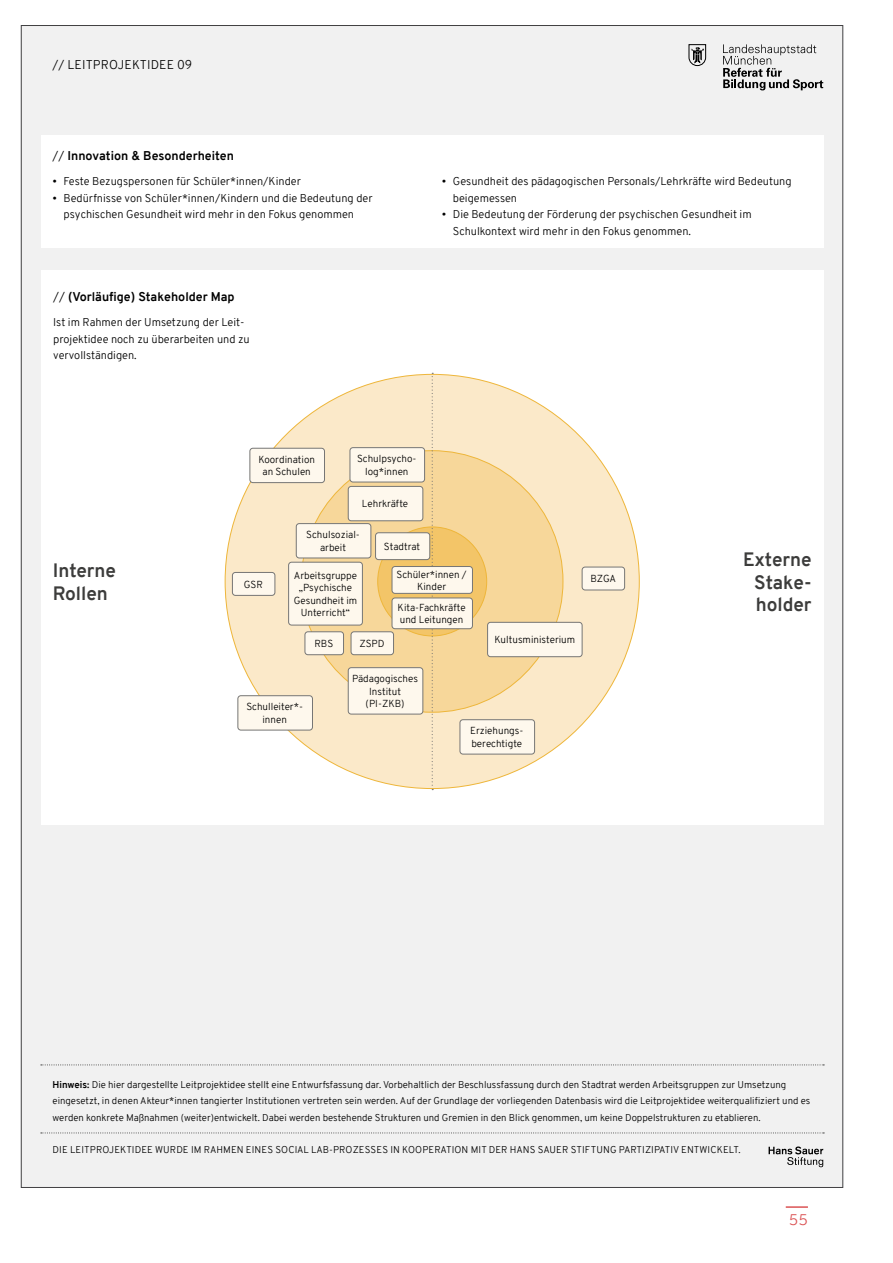
<style>
.page{position:relative;width:893px;height:1263px;background:#fff}
.page>*{position:absolute;margin:0;border:0;box-sizing:border-box;transform-origin:0 0}
.t1{font:700 18.9px/22.6px "Overpass";color:#3c3c3b}
.t2{font:300 15px "Overpass";color:#db5354}
.t3{font:700 12.45px "Overpass";color:#000}
.t4{font:300 12.45px "Overpass";letter-spacing:.01em;color:#000}
.t5{font:300 11.1px/16.5px "Overpass";color:#000}
.t6{font:300 9.9px/12.3px "Overpass";color:#000;text-align:center}
.t7{font:300 9.6px/16.5px "Overpass";color:#000}
.s1{font-weight:300}
.s2{font-weight:700}
</style>
<div class="page">
<hr style="left:786px;top:1206px;width:22px;height:2px;background:#db5354">
<div style="left:21px;top:26px;width:822px;height:1161px;background:#f1f1f1"></div>
<div style="left:41px;top:270px;width:782px;height:555px;background:#fff"></div>
<div style="left:225px;top:374px;width:414px;height:414px;background:#fbe9c9;border-radius:50%"></div>
<div style="left:301px;top:451px;width:262px;height:261px;background:#f7d79a;border-radius:50%"></div>
<div style="left:378px;top:527px;width:109px;height:109px;background:#f3c568;border-radius:50%"></div>
<svg style="left:432px;top:373px;width:1px;height:417px"></svg>
<div style="left:41px;top:135px;width:782px;height:113px;background:#fff"></div>
<div style="left:348px;top:486px;width:75px;height:35px;background:#fef8ed;border-radius:3px"></div>
<div style="left:348px;top:486px;width:75px;height:35px;border:1px solid #767675;border-radius:3px"></div>
<div style="left:376px;top:533px;width:54px;height:27px;background:#fef8ed;border-radius:3px"></div>
<div style="left:375px;top:532px;width:55px;height:28px;border:1px solid #767675;border-radius:3px"></div>
<div style="left:305px;top:632px;width:39px;height:23px;background:#fef8ed;border-radius:3px"></div>
<div style="left:305px;top:631px;width:39px;height:24px;border:1px solid #767675;border-radius:3px"></div>
<div style="left:488px;top:622px;width:94px;height:35px;background:#fef8ed;border-radius:3px"></div>
<div style="left:487px;top:622px;width:95px;height:35px;border:1px solid #767675;border-radius:3px"></div>
<div style="left:392px;top:566px;width:80px;height:27px;background:#fef8ed;border-radius:3px"></div>
<div style="left:392px;top:566px;width:81px;height:28px;border:1px solid #767675;border-radius:3px"></div>
<div style="left:392px;top:598px;width:80px;height:31px;background:#fef8ed;border-radius:3px"></div>
<div style="left:392px;top:598px;width:81px;height:31px;border:1px solid #767675;border-radius:3px"></div>
<div style="left:250px;top:448px;width:74px;height:35px;background:#fef8ed;border-radius:3px"></div>
<div style="left:250px;top:448px;width:75px;height:35px;border:1px solid #767675;border-radius:3px"></div>
<div style="left:296px;top:524px;width:75px;height:34px;background:#fef8ed;border-radius:3px"></div>
<div style="left:296px;top:523px;width:75px;height:35px;border:1px solid #767675;border-radius:3px"></div>
<div style="left:348px;top:668px;width:75px;height:46px;background:#fef8ed;border-radius:3px"></div>
<div style="left:348px;top:667px;width:75px;height:47px;border:1px solid #767675;border-radius:3px"></div>
<div style="left:238px;top:696px;width:74px;height:34px;background:#fef8ed;border-radius:3px"></div>
<div style="left:238px;top:695px;width:75px;height:35px;border:1px solid #767675;border-radius:3px"></div>
<div style="left:460px;top:720px;width:75px;height:34px;background:#fef8ed;border-radius:3px"></div>
<div style="left:460px;top:719px;width:75px;height:35px;border:1px solid #767675;border-radius:3px"></div>
<div style="left:351px;top:632px;width:43px;height:23px;background:#fef8ed;border-radius:3px"></div>
<div style="left:351px;top:631px;width:43px;height:24px;border:1px solid #767675;border-radius:3px"></div>
<div style="left:582px;top:567px;width:43px;height:23px;background:#fef8ed;border-radius:3px"></div>
<div style="left:582px;top:567px;width:43px;height:23px;border:1px solid #767675;border-radius:3px"></div>
<div style="left:232px;top:572px;width:43px;height:23px;background:#fef8ed;border-radius:3px"></div>
<div style="left:232px;top:572px;width:43px;height:24px;border:1px solid #767675;border-radius:3px"></div>
<div style="left:289px;top:562px;width:73px;height:63px;background:#fef8ed;border-radius:3px"></div>
<div style="left:288px;top:562px;width:75px;height:63px;border:1px solid #767675;border-radius:3px"></div>
<div style="left:350px;top:448px;width:75px;height:34px;background:#fef8ed;border-radius:3px"></div>
<div style="left:350px;top:447px;width:75px;height:35px;border:1px solid #767675;border-radius:3px"></div>
<svg style="left:769px;top:1146px;width:54px;height:21px"></svg>
<svg style="left:689px;top:44px;width:17px;height:22px"></svg>
<svg style="left:723px;top:44px;width:100px;height:46px"></svg>
<svg style="left:41px;top:1064px;width:783px;height:1px"></svg>
<svg style="left:41px;top:1132px;width:783px;height:1px"></svg>
<p class="t4" style="left:53px;top:56px;width:141px">// LEITPROJEKTIDEE 09</p>
<p class="t3" style="left:53px;top:147px;width:183px"><span class="s1">//</span> Innovation &amp; Besonderheiten</p>
<p class="t5" style="left:53px;top:173px;width:250px">• Feste Bezugspersonen für Schüler*innen/Kinder</p>
<p class="t5" style="left:64px;top:190px;width:311px;text-indent:-11px">• Bedürfnisse von Schüler*innen/Kindern und die Bedeutung der psychischen Gesundheit wird mehr in den Fokus genommen</p>
<p class="t3" style="left:53px;top:288px;width:183px"><span class="s1">//</span> (Vorläufige) Stakeholder Map</p>
<p class="t5" style="left:53px;top:314px;width:198px">Ist im Rahmen der Umsetzung der Leit&shy;projektidee noch zu überarbeiten und zu vervollständigen.</p>
<p class="t5" style="left:453px;top:173px;width:340px;text-indent:-11px">• Gesundheit des pädagogischen Personals/Lehrkräfte wird Bedeutung beigemessen</p>
<p class="t5" style="left:453px;top:206px;width:300px;text-indent:-11px">• Die Bedeutung der Förderung der psychischen Gesundheit im<br>Schulkontext wird mehr in den Fokus genommen.</p>
<p class="t6" style="left:258px;top:453px;width:58px">Koordination an Schulen</p>
<p class="t6" style="left:357px;top:453px;width:61px">Schulpsycho&shy;log*innen</p>
<p class="t6" style="left:362px;top:498px;width:48px">Lehrkräfte</p>
<p class="t6" style="left:384px;top:540px;width:38px">Stadtrat</p>
<p class="t6" style="left:306px;top:529px;width:55px">Schulsozial&shy;arbeit</p>
<p class="t1" style="left:53px;top:559px;width:65px">Interne<br>Rollen</p>
<p class="t1" style="left:754px;top:548px;width:59px;text-align:justify;text-indent:-11px">Externe Stake&shy;holder</p>
<p class="t6" style="left:396px;top:568px;width:72px">Schüler*innen /<br>Kinder</p>
<p class="t6" style="left:398px;top:601px;width:69px;text-align:left">Kita-Fachkräfte und Leitungen</p>
<p class="t6" style="left:244px;top:578px;width:21px">GSR</p>
<p class="t6" style="left:294px;top:569px;width:65px">Arbeitsgruppe „Psychische<br>Gesundheit im<br>Unterricht“</p>
<p class="t6" style="left:590px;top:573px;width:27px">BZGA</p>
<p class="t6" style="left:314px;top:637px;width:20px">RBS</p>
<p class="t6" style="left:246px;top:701px;width:58px">Schulleiter*- innen</p>
<p class="t6" style="left:359px;top:637px;width:27px">ZSPD</p>
<p class="t6" style="left:352px;top:673px;width:67px">Pädagogisches<br>Institut (PI-ZKB)</p>
<p class="t6" style="left:494px;top:634px;width:82px">Kultusministerium</p>
<p class="t6" style="left:470px;top:725px;width:55px;text-align:left">Erziehungs&shy;berechtigte</p>
<p class="t7" style="left:53px;top:1076px;width:759px"><span class="s2">Hinweis:</span> Die hier dargestellte Leitprojektidee stellt eine Entwurfsfassung dar. Vorbehaltlich der Beschlussfassung durch den Stadtrat werden Arbeitsgruppen zur Umsetzung eingesetzt, in denen Akteur*innen tangierter Institutionen vertreten sein werden. Auf der Grundlage der vorliegenden Datenbasis wird die Leitprojektidee weiterqualifiziert und es werden konkrete Maßnahmen (weiter)entwickelt. Dabei werden bestehende Strukturen und Gremien in den Blick genommen, um keine Doppelstrukturen zu etablieren.</p>
<p class="t7" style="left:53px;top:1141px;width:689px">DIE LEITPROJEKTIDEE WURDE IM RAHMEN EINES SOCIAL LAB-PROZESSES IN KOOPERATION MIT DER HANS SAUER STIFTUNG PARTIZIPATIV ENTWICKELT.</p>
<h2 class="t2" style="left:789px;top:1209px;width:21px">55</h2>
</div>
